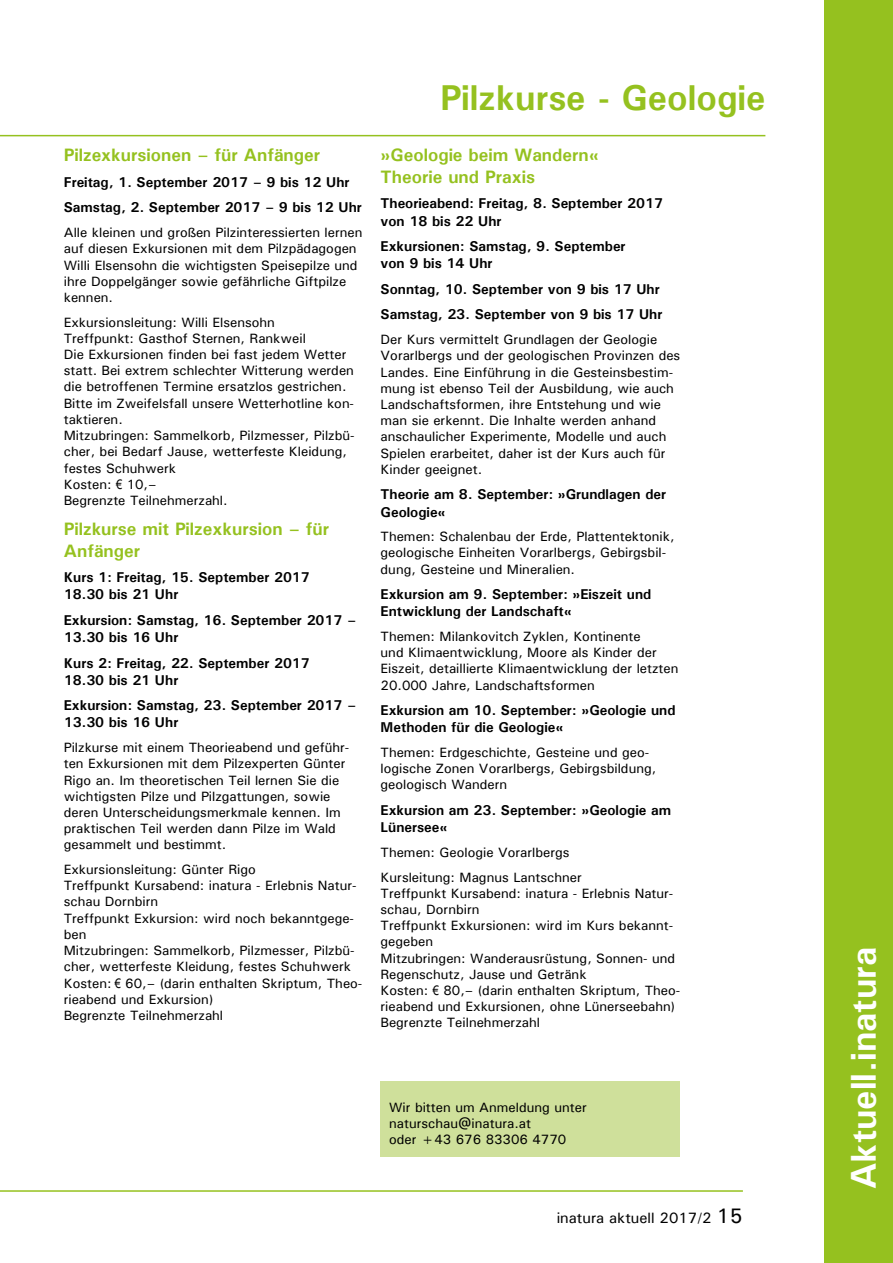
<style>
.page{position:relative;width:893px;height:1263px;background:#fff}
.page>*{position:absolute;margin:0;border:0;box-sizing:border-box;transform-origin:0 0}
.t1{font:700 36px "Univers";color:#95c11f}
.t2{font:700 36px "Univers";color:#fff}
.t3{font:700 18px/21.6px "Univers";color:#95c11f}
.t4{font:500 15px "Univers";color:#000}
.t5{font:700 14.25px/17.1px "Univers";color:#000}
.t6{font:500 13.5px/16.2px "Univers";color:#000}
.s1{font-family:"Arial Narrow";font-weight:400}
.s2{font-size:21px}
</style>
<div class="page">
<hr style="left:0;top:135px;width:765px;height:1px;background:#95c11f">
<hr style="left:0;top:1190px;width:743px;height:2px;background:#95c11f">
<div style="left:381px;top:1081px;width:299px;height:76px;background:#cfe09b"></div>
<div style="left:825px;top:0;width:68px;height:1263px;background:#95c11f"></div>
<h2 class="t3" style="left:64px;top:144px;width:258px">Pilzexkursionen – für Anfänger</h2>
<p class="t5" style="left:64px;top:169px;width:300px;line-height:25.7px">Freitag, 1. September 2017 – 9 bis 12 Uhr<br>Samstag, 2. September 2017 – 9 bis 12 Uhr</p>
<p class="t6" style="left:64px;top:224px;width:300px">Alle kleinen und großen Pilzinteressierten lernen auf diesen Exkursionen mit dem Pilzpädagogen Willi Elsensohn die wichtigsten Speisepilze und ihre Doppelgänger sowie gefährliche Giftpilze kennen.</p>
<p class="t6" style="left:64px;top:314px;width:292px">Exkursionsleitung: Willi Elsensohn<br>Treffpunkt: Gasthof Sternen, Rankweil<br>Die Exkursionen finden bei fast jedem Wetter statt. Bei extrem schlechter Witterung werden die betroffenen Termine ersatzlos gestrichen.<br>Bitte im Zweifelsfall unsere Wetterhotline kon&shy;taktieren.<br>Mitzubringen: Sammelkorb, Pilzmesser, Pilzbü&shy;cher, bei Bedarf Jause, wetterfeste Kleidung, festes Schuhwerk<br>Kosten: <span class="s1">€</span> 10,–<br>Begrenzte Teilnehmerzahl.</p>
<h2 class="t3" style="left:64px;top:518px;width:267px">Pilzkurse mit Pilzexkursion – für<br>Anfänger</h2>
<p class="t5" style="left:64px;top:568px;width:248px">Kurs 1: Freitag, 15. September 2017<br>18.30 bis 21 Uhr</p>
<p class="t5" style="left:64px;top:611px;width:294px">Exkursion: Samstag, 16. September 2017 –<br>13.30 bis 16 Uhr</p>
<p class="t5" style="left:64px;top:654px;width:248px">Kurs 2: Freitag, 22. September 2017<br>18.30 bis 21 Uhr</p>
<p class="t5" style="left:64px;top:697px;width:294px">Exkursion: Samstag, 23. September 2017 –<br>13.30 bis 16 Uhr</p>
<p class="t6" style="left:64px;top:739px;width:287px">Pilzkurse mit einem Theorieabend und geführ&shy;ten Exkursionen mit dem Pilzexperten Günter Rigo an. Im theoretischen Teil lernen Sie die wichtigsten Pilze und Pilzgattungen, sowie deren Unterscheidungsmerkmale kennen. Im praktischen Teil werden dann Pilze im Wald gesammelt und bestimmt.</p>
<p class="t6" style="left:64px;top:861px;width:300px">Exkursionsleitung: Günter Rigo<br>Treffpunkt Kursabend: inatura - Erlebnis Natur&shy;schau Dornbirn<br>Treffpunkt Exkursion: wird noch bekanntgege&shy;ben<br>Mitzubringen: Sammelkorb, Pilzmesser, Pilzbü&shy;cher, wetterfeste Kleidung, festes Schuhwerk Kosten: <span class="s1">€</span> 60,– (darin enthalten Skriptum, Theo&shy;rieabend und Exkursion)<br>Begrenzte Teilnehmerzahl</p>
<h1 class="t1" style="left:440px;top:75px;width:327px">Pilzkurse - Geologie</h1>
<h2 class="t3" style="left:381px;top:144px;width:220px">»Geologie beim Wandern«<br>Theorie und Praxis</h2>
<p class="t5" style="left:381px;top:195px;width:284px">Theorieabend: Freitag, 8. September 2017 von 18 bis 22 Uhr</p>
<p class="t5" style="left:381px;top:237px;width:247px">Exkursionen: Samstag, 9. September von 9 bis 14 Uhr</p>
<p class="t5" style="left:381px;top:276px;width:283px;line-height:25.7px">Sonntag, 10. September von 9 bis 17 Uhr<br>Samstag, 23. September von 9 bis 17 Uhr</p>
<p class="t6" style="left:381px;top:331px;width:301px">Der Kurs vermittelt Grundlagen der Geologie Vorarlbergs und der geologischen Provinzen des Landes. Eine Einführung in die Gesteinsbestim&shy;mung ist ebenso Teil der Ausbildung, wie auch Landschaftsformen, ihre Entstehung und wie man sie erkennt. Die Inhalte werden anhand anschaulicher Experimente, Modelle und auch Spielen erarbeitet, daher ist der Kurs auch für Kinder geeignet.</p>
<p class="t5" style="left:381px;top:486px;width:287px">Theorie am 8. September: »Grundlagen der<br>Geologie«</p>
<p class="t6" style="left:381px;top:528px;width:295px">Themen: Schalenbau der Erde, Plattentektonik, geologische Einheiten Vorarlbergs, Gebirgsbil&shy;dung, Gesteine und Mineralien.</p>
<p class="t5" style="left:381px;top:585px;width:272px">Exkursion am 9. September: »Eiszeit und<br>Entwicklung der Landschaft«</p>
<p class="t6" style="left:381px;top:628px;width:299px">Themen: Milankovitch Zyklen, Kontinente<br>und Klimaentwicklung, Moore als Kinder der Eiszeit, detaillierte Klimaentwicklung der letzten 20.000 Jahre, Landschaftsformen</p>
<p class="t5" style="left:381px;top:701px;width:296px">Exkursion am 10. September: »Geologie und<br>Methoden für die Geologie«</p>
<p class="t6" style="left:381px;top:744px;width:277px">Themen: Erdgeschichte, Gesteine und geo&shy;logische Zonen Vorarlbergs, Gebirgsbildung, geologisch Wandern</p>
<p class="t5" style="left:381px;top:801px;width:292px">Exkursion am 23. September: »Geologie am<br>Lünersee«</p>
<p class="t6" style="left:381px;top:839px;width:203px;line-height:24.8px">Themen: Geologie Vorarlbergs<br>Kursleitung: Magnus Lantschner</p>
<p class="t6" style="left:381px;top:885px;width:301px">Treffpunkt Kursabend: inatura - Erlebnis Natur&shy;schau, Dornbirn<br>Treffpunkt Exkursionen: wird im Kurs bekannt&shy;gegeben<br>Mitzubringen: Wanderausrüstung, Sonnen- und Regenschutz, Jause und Getränk<br>Kosten: <span class="s1">€</span> 80,– (darin enthalten Skriptum, Theo&shy;rieabend und Exkursionen, ohne Lünerseebahn)<br>Begrenzte Teilnehmerzahl</p>
<p class="t6" style="left:389px;top:1099px;width:199px">Wir bitten um Anmeldung unter naturschau@inatura.at<br>oder +43 676 83306 4770</p>
<p class="t4" style="left:557px;top:1208px;width:188px">inatura aktuell 2017/2 <span class="s2">15</span></p>
<h1 class="t2" style="left:841px;top:1189px;width:244px;rotate:-90deg">Aktuell.inatura</h1>
</div>
